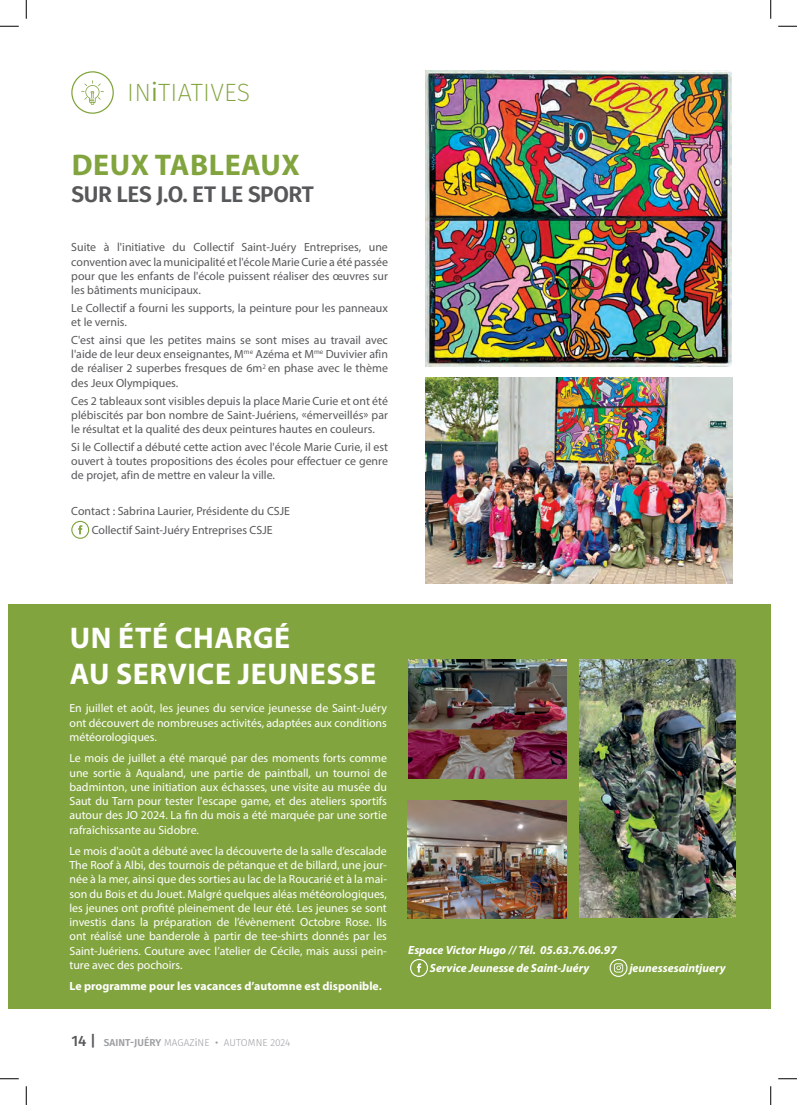
<style>
.page{position:relative;width:797px;height:1105px;background:#fff}
.page>*{position:absolute;margin:0;border:0;box-sizing:border-box;transform-origin:0 0}
.t1{font:700 30px/36px "Myriad Pro";letter-spacing:.02em;color:#fff}
.t2{font:700 30px "Myriad Pro";letter-spacing:.02em;color:#82a43e}
.t3{font:200 25px "Fira Sans";letter-spacing:.01em;color:#82a43e}
.t4{font:600 22.5px "Fira Sans";letter-spacing:-.02em;color:#57585a}
.t5{font:11.88px/14.2px "Myriad Pro";color:#fff;text-align:justify}
.t6{font:11.88px/14.2px "Myriad Pro";color:#57585a;text-align:justify}
.t7{font:italic 700 11.88px/17.5px "Myriad Pro";color:#fff;text-align:center}
.t8{font:700 11.88px "Myriad Pro";color:#fff}
.t9{font:300 10px "Fira Sans";letter-spacing:.005em;color:#9d9fa2}
.s1{font-weight:400}
.s2{font-weight:500;font-size:15px;color:#57585a}
.s3{font-weight:600}
</style>
<div class="page">
<div style="left:9px;top:604px;width:761px;height:404px;background:#82a43e"></div>
<svg style="left:410px;top:959px;width:18px;height:18px"></svg>
<svg style="left:609px;top:959px;width:18px;height:18px"></svg>
<img style="left:408px;top:659px;width:159px;height:119px">
<img style="left:407px;top:800px;width:159px;height:118px">
<img style="left:579px;top:659px;width:156px;height:259px">
<svg style="left:71px;top:521px;width:18px;height:18px"></svg>
<img style="left:425px;top:71px;width:306px;height:296px">
<img style="left:426px;top:377px;width:306px;height:206px">
<div style="left:71px;top:71px;width:43px;height:43px;border:1px solid #82a43e;border-radius:50%"></div>
<svg style="left:81px;top:80px;width:23px;height:25px"></svg>
<svg style="left:0;top:25px;width:19px;height:2px"></svg>
<svg style="left:778px;top:25px;width:19px;height:2px"></svg>
<svg style="left:0;top:1078px;width:19px;height:1px"></svg>
<svg style="left:778px;top:1078px;width:19px;height:1px"></svg>
<svg style="left:25px;top:0;width:2px;height:19px"></svg>
<svg style="left:25px;top:1086px;width:2px;height:19px"></svg>
<svg style="left:770px;top:0;width:1px;height:19px"></svg>
<svg style="left:770px;top:1086px;width:1px;height:19px"></svg>
<h2 class="t3" style="left:127px;top:75px;width:125px">IN<span class="s1">i</span>TIATIVES</h2>
<h1 class="t2" style="left:72px;top:145px;width:230px">DEUX TABLEAUX</h1>
<h3 class="t4" style="left:72px;top:176px;width:244px">SUR LES J.O. ET LE SPORT</h3>
<p class="t6" style="left:71px;top:240px;width:318px">Suite à l'initiative du Collectif Saint-Juéry Entreprises, une convention avec la municipalité et l'école Marie Curie a été passée pour que les enfants de l'école puissent réaliser des œuvres sur les bâtiments municipaux.</p>
<p class="t6" style="left:71px;top:301px;width:318px">Le Collectif a fourni les supports, la peinture pour les panneaux et le vernis.</p>
<p class="t6" style="left:71px;top:333px;width:318px">C'est ainsi que les petites mains se sont mises au travail avec l'aide de leur deux enseignantes, M<sup>me</sup> Azéma et M<sup>me</sup> Duvivier afin de réaliser 2 superbes fresques de 6m<sup>2</sup> en phase avec le thème des Jeux Olympiques.</p>
<p class="t6" style="left:71px;top:393px;width:318px">Ces 2 tableaux sont visibles depuis la place Marie Curie et ont été plébiscités par bon nombre de Saint-Juériens, «émerveillés» par le résultat et la qualité des deux peintures hautes en couleurs.</p>
<p class="t6" style="left:71px;top:439px;width:318px">Si le Collectif a débuté cette action avec l'école Marie Curie, il est ouvert à toutes propositions des écoles pour effectuer ce genre de projet, afin de mettre en valeur la ville.</p>
<p class="t6" style="left:71px;top:501px;width:220px;line-height:18.9px;text-align:center">Contact : Sabrina Laurier, Présidente du CSJE<br>Collectif Saint-Juéry Entreprises CSJE</p>
<h1 class="t1" style="left:70px;top:619px;width:308px">UN ÉTÉ CHARGÉ<br>AU SERVICE JEUNESSE</h1>
<p class="t5" style="left:69px;top:701px;width:319px">En juillet et août, les jeunes du service jeunesse de Saint-Juéry ont découvert de nombreuses activités, adaptées aux conditions météorologiques.</p>
<p class="t5" style="left:69px;top:751px;width:319px">Le mois de juillet a été marqué par des moments forts comme une sortie à Aqualand, une partie de paintball, un tournoi de badminton, une initiation aux échasses, une visite au musée du Saut du Tarn pour tester l'escape game, et des ateliers sportifs autour des JO 2024. La fin du mois a été marquée par une sortie rafraîchissante au Sidobre.</p>
<p class="t5" style="left:69px;top:844px;width:319px">Le mois d'août a débuté avec la découverte de la salle d’escalade The Roof à Albi, des tournois de pétanque et de billard, une jour&shy;née à la mer, ainsi que des sorties au lac de la Roucarié et à la mai&shy;son du Bois et du Jouet. Malgré quelques aléas météorologiques, les jeunes ont profité pleinement de leur été. Les jeunes se sont investis dans la préparation de l’évènement Octobre Rose. Ils ont réalisé une banderole à partir de tee-shirts donnés par les Saint-Juériens. Couture avec l’atelier de Cécile, mais aussi pein&shy;ture avec des pochoirs.</p>
<p class="t8" style="left:69px;top:978px;width:314px">Le programme pour les vacances d’automne est disponible.</p>
<p class="t9" style="left:71px;top:1036px;width:220px"><span class="s2">14 |</span> <span class="s3">SAINT-JUÉRY</span> MAGAZ<span class="s1">i</span>NE <span class="s1">•</span> AUTOMNE 2024</p>
<p class="t7" style="left:408px;top:941px;width:210px">Espace Victor Hugo // Tél. 05.63.76.06.97<br>Service Jeunesse de Saint-Juéry</p>
<p class="t7" style="left:629px;top:959px;width:98px">jeunessesaintjuery</p>
</div>
